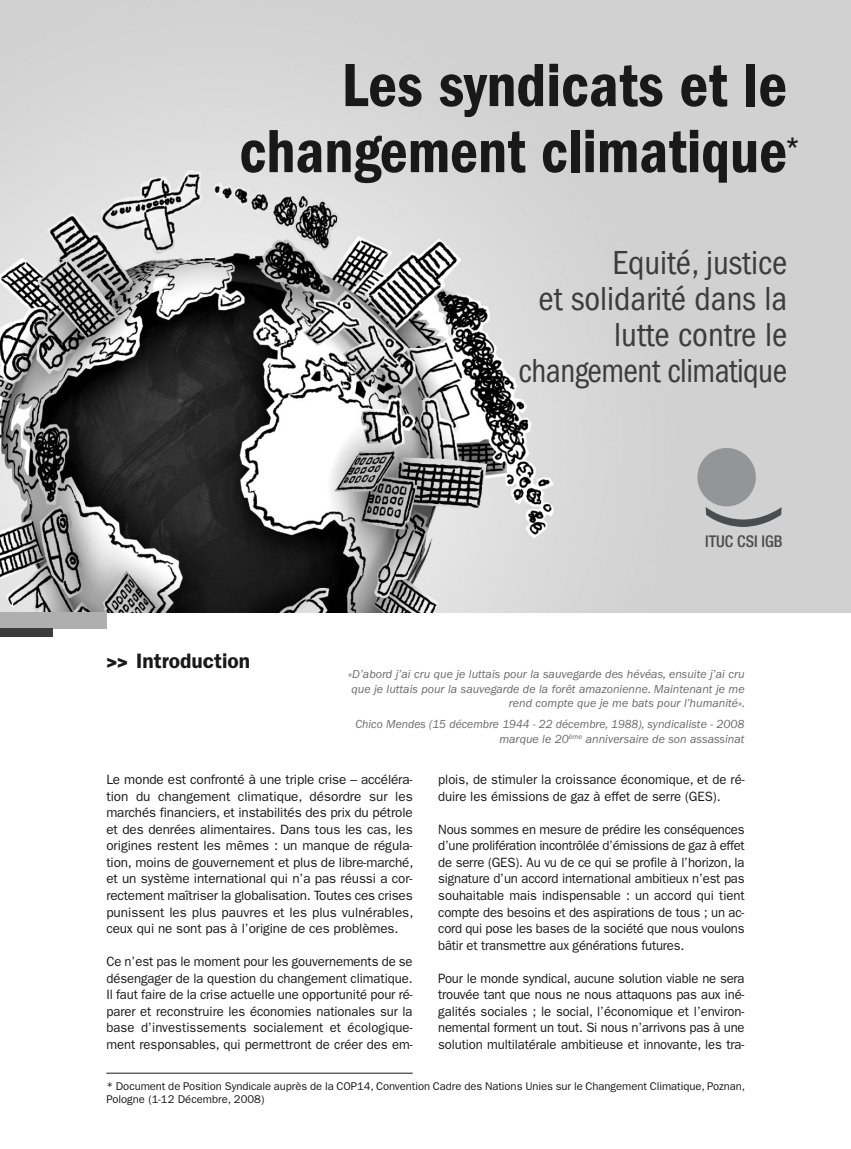
<style>
.page{position:relative;width:851px;height:1149px;background:#fff}
.page>*{position:absolute;margin:0;border:0;box-sizing:border-box;transform-origin:0 0}
.t1{font:600 condensed 63px/66px "Franklin Gothic";color:#191919;text-align:right}
.t2{font:condensed 34.5px/36px "Franklin Gothic";color:#3c3c3c;text-align:right}
.t3{font:600 27px "Franklin Gothic";color:#191919}
.t4{font:600 21px "Franklin Gothic";color:#191919}
.t5{font:500 condensed 16.2px "Helvetica Neue";color:#4b4c4d}
.t6{font:13.5px/16.5px "Franklin Gothic";letter-spacing:-.005em;color:#191919;text-align:justify}
.t7{font:italic 12px/14.4px "Franklin Gothic";color:#6a6a6a;text-align:right}
.t8{font:11.25px/13.5px "Franklin Gothic";letter-spacing:-.005em;color:#191919}
.s1{font-weight:800;font-size:18px}
</style>
<div class="page">
<img style="left:0;top:0;width:850px;height:612px">
<div style="left:697px;top:448px;width:58px;height:58px;background:#939598;border-radius:50%"></div>
<svg style="left:705px;top:507px;width:76px;height:20px;background:#9fa0a0"></svg>
<div style="left:0;top:612px;width:106px;height:16px;background:#afafaf"></div>
<div style="left:0;top:628px;width:53px;height:8px;background:#3c3c3c"></div>
<hr style="left:106px;top:1072px;width:306px;height:1px;background:#191919">
<h1 class="t1" style="left:239px;top:57px;width:549px">Les syndicats et le changement climatique</h1>
<h3 class="t3" style="left:784px;top:137px;width:18px">*</h3>
<h2 class="t2" style="left:518px;top:247px;width:270px">Equité, justice<br>et solidarité dans la lutte contre le changement climatique</h2>
<h3 class="t4" style="left:106px;top:653px;width:145px"><span class="s1">&gt;&gt;</span> Introduction</h3>
<p class="t5" style="left:705px;top:535px;width:79px">ITUC CSI IGB</p>
<p class="t7" style="left:348px;top:668px;width:398px">«D’abord j’ai cru que je luttais pour la sauvegarde des hévéas, ensuite j’ai cru que je luttais pour la sauvegarde de la forêt amazonienne. Maintenant je me rend compte que je me bats pour l’humanité».</p>
<p class="t7" style="left:355px;top:717px;width:390px">Chico Mendes (15 décembre 1944 - 22 décembre, 1988), syndicaliste - 2008 marque le 20<sup>ème</sup> anniversaire de son assassinat</p>
<p class="t6" style="left:106px;top:772px;width:308px">Le monde est confronté à une triple crise – accéléra&shy;tion du changement climatique, désordre sur les marchés financiers, et instabilités des prix du pétrole et des denrées alimentaires. Dans tous les cas, les origines restent les mêmes : un manque de régula&shy;tion, moins de gouvernement et plus de libre-marché, et un système international qui n’a pas réussi a cor&shy;rectement maîtriser la globalisation. Toutes ces crises punissent les plus pauvres et les plus vulnérables, ceux qui ne sont pas à l’origine de ces problèmes.</p>
<p class="t6" style="left:106px;top:953px;width:308px">Ce n’est pas le moment pour les gouvernements de se désengager de la question du changement climatique.<br>Il faut faire de la crise actuelle une opportunité pour ré&shy;parer et reconstruire les économies nationales sur la base d’investissements socialement et écologique&shy;ment responsables, qui permettront de créer des em-</p>
<p class="t6" style="left:438px;top:772px;width:308px">plois, de stimuler la croissance économique, et de ré&shy;duire les émissions de gaz à effet de serre (GES).</p>
<p class="t6" style="left:438px;top:821px;width:308px">Nous sommes en mesure de prédire les conséquences d’une prolifération incontrôlée d’émissions de gaz à effet de serre (GES). Au vu de ce qui se profile à l’horizon, la signature d’un accord international ambitieux n’est pas souhaitable mais indispensable : un accord qui tient compte des besoins et des aspirations de tous ; un ac&shy;cord qui pose les bases de la société que nous voulons bâtir et transmettre aux générations futures.</p>
<p class="t6" style="left:438px;top:970px;width:308px">Pour le monde syndical, aucune solution viable ne sera trouvée tant que nous ne nous attaquons pas aux iné&shy;galités sociales ; le social, l’économique et l’environ&shy;nemental forment un tout. Si nous n’arrivons pas à une solution multilatérale ambitieuse et innovante, les tra-</p>
<p class="t8" style="left:106px;top:1079px;width:640px">* Document de Position Syndicale auprès de la COP14, Convention Cadre des Nations Unies sur le Changement Climatique, Poznan,<br>Pologne (1-12 Décembre, 2008)</p>
</div>
